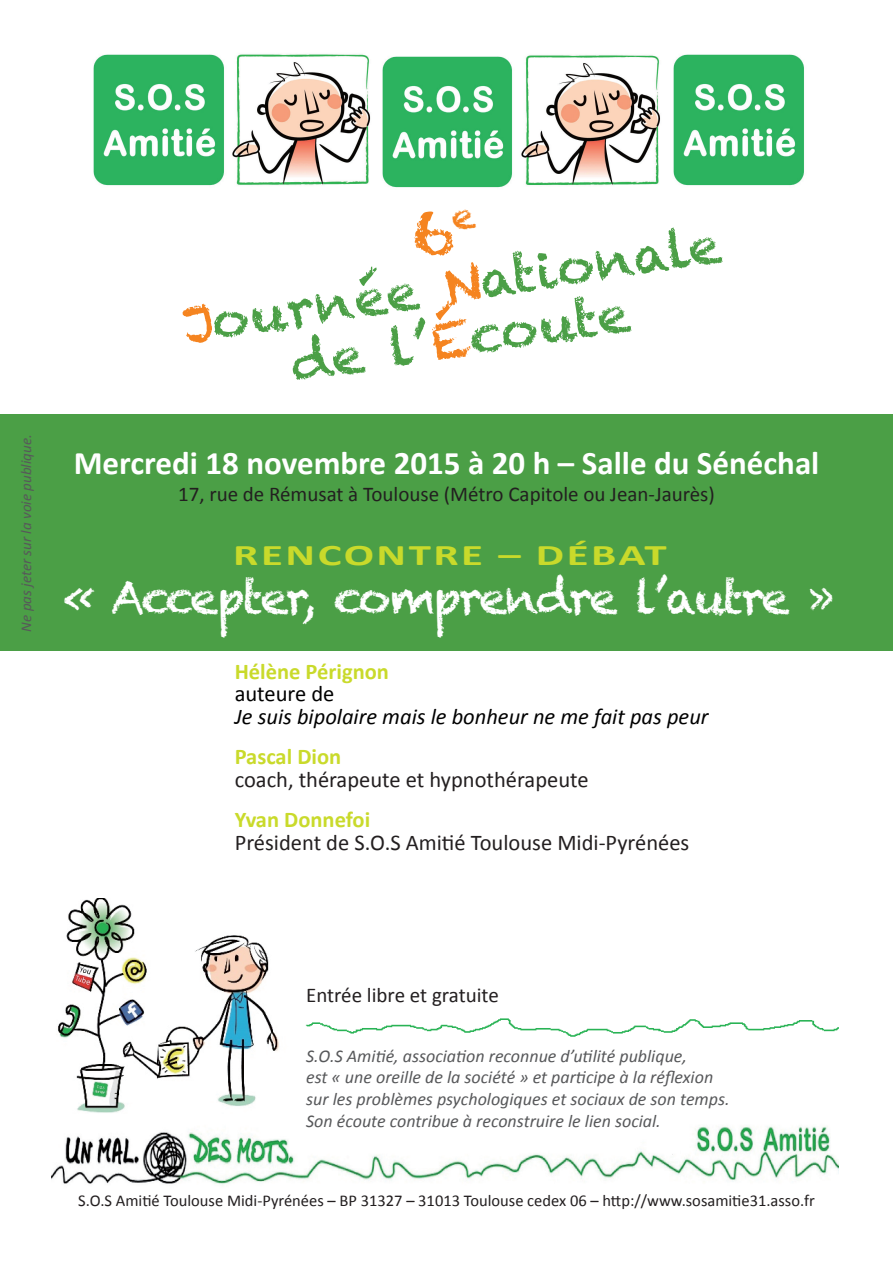
<style>
.page{position:relative;width:893px;height:1263px;background:#fff}
.page>*{position:absolute;margin:0;border:0;box-sizing:border-box;transform-origin:0 0}
.t1{font:51.15px/54px "Chalkduster";color:#4b9f46;text-align:center}
.t2{font:45px "Chalkduster";letter-spacing:-.055em;color:#fff}
.t3{font:700 33px "Calibri";color:#fff}
.t4{font:700 30px "Calibri";letter-spacing:.055em;color:#c9da2b;scale:1.5 1}
.t5{font:22.5px "Calibri";color:#231f20}
.t6{font:italic 22.5px "Calibri";color:#000}
.t7{font:700 22.5px "Calibri";color:#c9da2b}
.t8{font:22.5px "Calibri";color:#000}
.t9{font:21px "Calibri";color:#231f20}
.t10{font:italic 18px/21.6px "Calibri";color:#57585a}
.t11{font:16.5px "Calibri";color:#231f20}
.t12{font:italic 15px "Calibri";color:#57585a}
.s1{color:#f58420}
</style>
<div class="page">
<div style="left:0;top:415px;width:893px;height:236px;background:#4b9f46"></div>
<img style="left:58px;top:898px;width:221px;height:215px">
<img style="left:93px;top:54px;width:131px;height:132px">
<img style="left:52px;top:1126px;width:787px;height:59px">
<img style="left:232px;top:54px;width:139px;height:131px">
<img style="left:382px;top:56px;width:131px;height:132px">
<img style="left:521px;top:55px;width:139px;height:130px">
<img style="left:673px;top:54px;width:131px;height:132px">
<img style="left:305px;top:1018px;width:534px;height:19px">
<p class="t12" style="left:16px;top:632px;width:199px;rotate:-90deg">Ne pas jeter sur la voie publique.</p>
<h1 class="t1" style="left:179px;top:301px;width:545px;rotate:-9deg"><span class="s1">J</span>ournée <span class="s1">N</span>ationale de l’<span class="s1">É</span>coute</h1>
<h3 class="t3" style="left:74px;top:442px;width:747px">Mercredi 18 novembre 2015 à 20 h – Salle du Sénéchal</h3>
<p class="t9" style="left:178px;top:480px;width:538px">17, rue de Rémusat à Toulouse (Métro Capitole ou Jean-Jaurès)</p>
<h3 class="t4" style="left:233px;top:536px;width:291px">RENCONTRE – DÉBAT</h3>
<h2 class="t2" style="left:64px;top:571px;width:774px">« Accepter, comprendre l’autre »</h2>
<p class="t7" style="left:235px;top:657px;width:156px">Hélène Pérignon</p>
<p class="t8" style="left:235px;top:680px;width:101px">auteure de</p>
<p class="t6" style="left:235px;top:701px;width:475px">Je suis bipolaire mais le bonheur ne me fait pas peur</p>
<p class="t7" style="left:235px;top:742px;width:108px">Pascal Dion</p>
<p class="t5" style="left:235px;top:765px;width:355px">coach, thérapeute et hypnothérapeute</p>
<p class="t7" style="left:235px;top:805px;width:137px">Yvan Donnefoi</p>
<p class="t5" style="left:235px;top:828px;width:456px">Président de S.O.S Amitié Toulouse Midi-Pyrénées</p>
<p class="t9" style="left:306px;top:982px;width:194px">Entrée libre et gratuite</p>
<p class="t10" style="left:306px;top:1044px;width:425px">S.O.S Amitié, association reconnue d’utilité publique,<br>est « une oreille de la société » et participe à la réflexion sur les problèmes psychologiques et sociaux de son temps.<br>Son écoute contribue à reconstruire le lien social.</p>
<p class="t11" style="left:78px;top:1190px;width:738px">S.O.S Amitié Toulouse Midi-Pyrénées – BP 31327 – 31013 Toulouse cedex 06 – http://www.sosamitie31.asso.fr</p>
</div>
